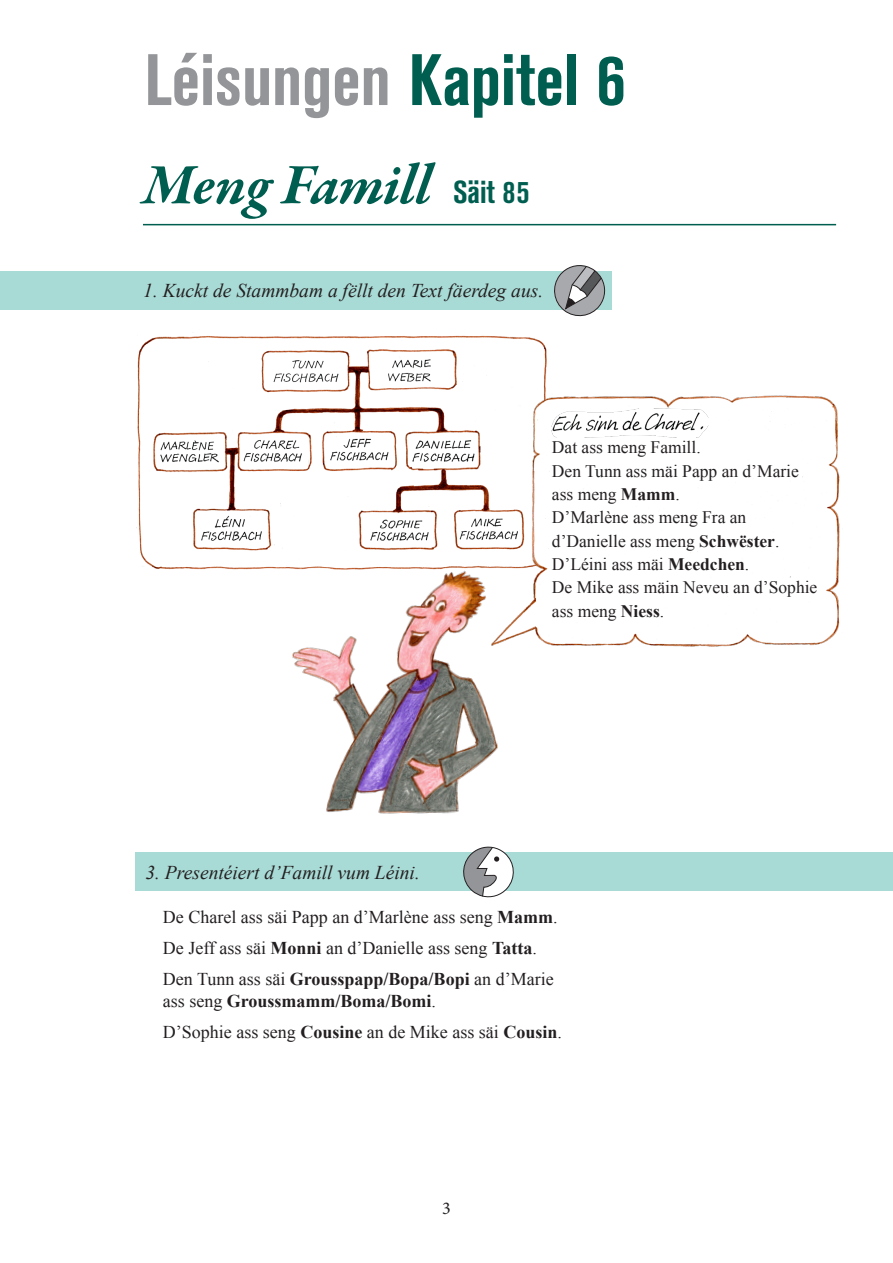
<style>
.page{position:relative;width:893px;height:1263px;background:#fff}
.page>*{position:absolute;margin:0;border:0;box-sizing:border-box;transform-origin:0 0}
.t1{font:700 condensed 72px "Akzidenz Grotesk BE";color:#939598}
.t2{font:italic 700 58.5px "Garamond Premr Pro";letter-spacing:-.005em;color:#005e50}
.t3{font:italic 19.5px "Times New Roman";color:#231f20}
.t4{font:18px "Times New Roman";color:#231f20}
.t5{font:700 18px/22.5px "Times New Roman";color:#231f20}
.t6{font:18px "Minion Pro";color:#231f20}
.t7{font:17.55px/23.4px "Times New Roman";color:#231f20}
.s1{color:#005e50}
.s2{font-family:"Akzidenz Grotesk BE";font-style:normal;font-stretch:condensed;font-size:31.5px}
.s3{font-weight:700}
.s4{font-weight:400}
</style>
<div class="page">
<img style="left:136px;top:335px;width:411px;height:234px">
<hr style="left:143px;top:224px;width:693px;height:1px;background:#005e50">
<img style="left:491px;top:391px;width:349px;height:256px">
<div style="left:0;top:271px;width:612px;height:39px;background:#a9dbd6"></div>
<svg style="left:554px;top:265px;width:52px;height:52px"></svg>
<img style="left:290px;top:566px;width:210px;height:248px">
<img style="left:551px;top:409px;width:158px;height:28px">
<div style="left:136px;top:853px;width:757px;height:38px;background:#a9dbd6"></div>
<svg style="left:462px;top:846px;width:53px;height:52px"></svg>
<p class="t1" style="left:145px;top:39px;width:482px">Léisungen <span class="s1">Kapitel 6</span></p>
<p class="t2" style="left:143px;top:149px;width:388px">Meng Famill <span class="s2">Säit 85</span></p>
<p class="t3" style="left:143px;top:277px;width:401px">1. Kuckt de Stammbam a fëllt den Text fäerdeg aus.</p>
<p class="t7" style="left:552px;top:436px;width:150px">Dat ass meng Famill.</p>
<p class="t7" style="left:552px;top:459px;width:248px">Den Tunn ass mäi Papp an d’Marie ass meng <span class="s3">Mamm</span>.</p>
<p class="t7" style="left:552px;top:506px;width:229px">D’Marlène ass meng Fra an d’Danielle ass meng <span class="s3">Schwëster</span>.</p>
<p class="t7" style="left:552px;top:552px;width:199px">D’Léini ass mäi <span class="s3">Meedchen</span>.</p>
<p class="t7" style="left:552px;top:576px;width:267px">De Mike ass mäin Neveu an d’Sophie ass meng <span class="s3">Niess</span>.</p>
<p class="t3" style="left:145px;top:859px;width:276px">3. Presentéiert d’Famill vum Léini.</p>
<p class="t4" style="left:163px;top:905px;width:396px">De Charel ass säi Papp an d’Marlène ass seng <span class="s3">Mamm</span>.</p>
<p class="t4" style="left:163px;top:936px;width:375px">De Jeff ass säi <span class="s3">Monni</span> an d’Danielle ass seng <span class="s3">Tatta</span>.</p>
<p class="t5" style="left:163px;top:967px;width:392px"><span class="s4">Den Tunn ass säi</span> Grousspapp/Bopa/Bopi <span class="s4">an d’Marie ass seng</span> Groussmamm/Boma/Bomi<span class="s4">.</span></p>
<p class="t4" style="left:163px;top:1020px;width:400px">D’Sophie ass seng <span class="s3">Cousine</span> an de Mike ass säi <span class="s3">Cousin</span>.</p>
<p class="t6" style="left:442px;top:1196px;width:10px">3</p>
</div>
